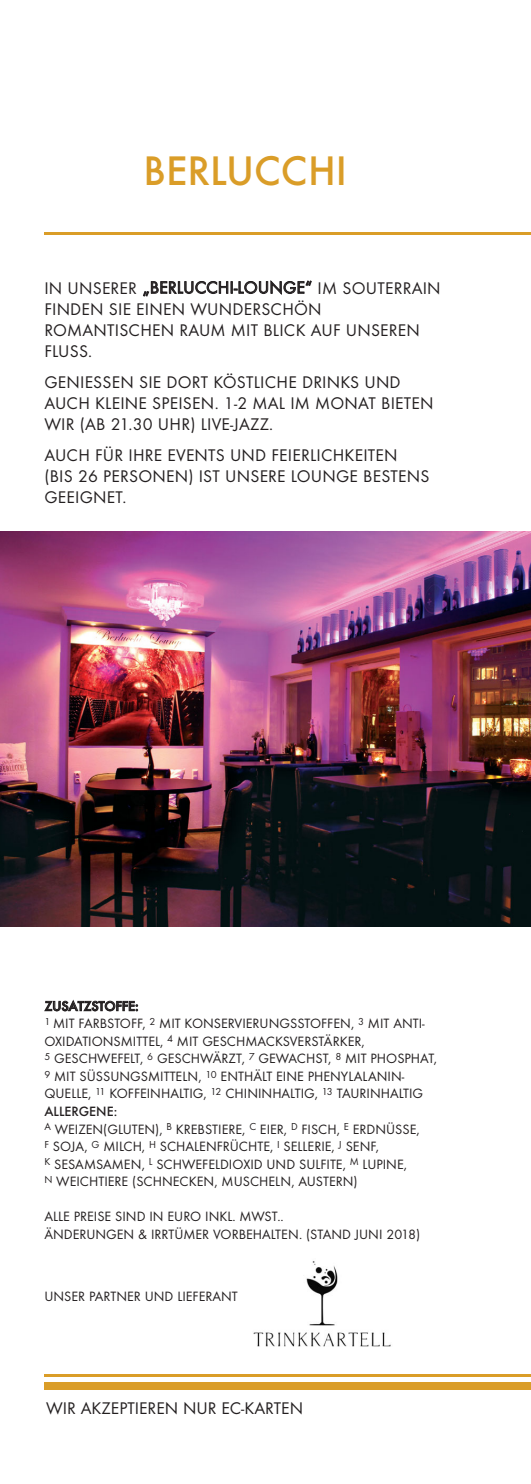
<style>
.page{position:relative;width:531px;height:1484px;background:#fff}
.page>*{position:absolute;margin:0;border:0;box-sizing:border-box;transform-origin:0 0}
.t1{font:500 42.88px "Futura T";color:#da9d28}
.t2{font:17.5px/21px "Futura T";letter-spacing:.01em;color:#231f20}
.t3{font:14px/17.5px "Futura T";color:#231f20}
.s1{font-weight:500}
</style>
<div class="page">
<hr style="left:44px;top:232px;width:487px;height:3px;background:#da9d28">
<hr style="left:44px;top:1374px;width:487px;height:3px;background:#da9d28">
<div style="left:44px;top:1382px;width:487px;height:7px;background:#da9d28"></div>
<img style="left:0;top:532px;width:531px;height:394px">
<img style="left:253px;top:1261px;width:138px;height:86px">
<h1 class="t1" style="left:144px;top:146px;width:205px">BERLUCCHI</h1>
<p class="t2" style="left:44px;top:279px;width:398px">IN UNSERER „BERLUCCHI-LOUNGE“ IM SOUTERRAIN<br>FINDEN SIE EINEN WUNDERSCHÖN<br>ROMANTISCHEN RAUM MIT BLICK AUF UNSEREN<br>FLUSS.</p>
<p class="t2" style="left:44px;top:373px;width:391px">GENIESSEN SIE DORT KÖSTLICHE DRINKS UND<br>AUCH KLEINE SPEISEN. 1-2 MAL IM MONAT BIETEN<br>WIR (AB 21.30 UHR) LIVE-JAZZ.</p>
<p class="t2" style="left:44px;top:445px;width:387px">AUCH FÜR IHRE EVENTS UND FEIERLICHKEITEN (BIS 26 PERSONEN) IST UNSERE LOUNGE BESTENS<br>GEEIGNET.</p>
<p class="t3" style="left:44px;top:998px;width:394px"><span class="s1">ZUSATZSTOFFE:<br></span><sup>1</sup> MIT FARBSTOFF, <sup>2</sup> MIT KONSERVIERUNGSSTOFFEN, <sup>3</sup> MIT ANTI-OXIDATIONSMITTEL, <sup>4</sup> MIT GESCHMACKSVERSTÄRKER,<br><sup>5</sup> GESCHWEFELT, <sup>6</sup> GESCHWÄRZT, <sup>7</sup> GEWACHST, <sup>8</sup> MIT PHOSPHAT, <sup>9</sup> MIT SÜSSUNGSMITTELN, <sup>10</sup> ENTHÄLT EINE PHENYLALANIN-QUELLE, <sup>11</sup> KOFFEINHALTIG, <sup>12</sup> CHININHALTIG, <sup>13</sup> TAURINHALTIG <span class="s1">ALLERGENE:<br></span><sup>A</sup> WEIZEN(GLUTEN), <sup>B</sup> KREBSTIERE, <sup>C</sup> EIER, <sup>D</sup> FISCH, <sup>E</sup> ERDNÜSSE,<br><sup>F</sup> SOJA, <sup>G</sup> MILCH, <sup>H</sup> SCHALENFRÜCHTE, <sup>I</sup> SELLERIE, <sup>J</sup> SENF,<br><sup>K</sup> SESAMSAMEN, <sup>L</sup> SCHWEFELDIOXID UND SULFITE, <sup>M</sup> LUPINE,<br><sup>N</sup> WEICHTIERE (SCHNECKEN, MUSCHELN, AUSTERN)</p>
<p class="t3" style="left:44px;top:1208px;width:377px">ALLE PREISE SIND IN EURO INKL. MWST..<br>ÄNDERUNGEN &amp; IRRTÜMER VORBEHALTEN. (STAND JUNI 2018)</p>
<p class="t3" style="left:44px;top:1288px;width:195px">UNSER PARTNER UND LIEFERANT</p>
<p class="t2" style="left:46px;top:1398px;width:258px">WIR AKZEPTIEREN NUR EC-KARTEN</p>
</div>
